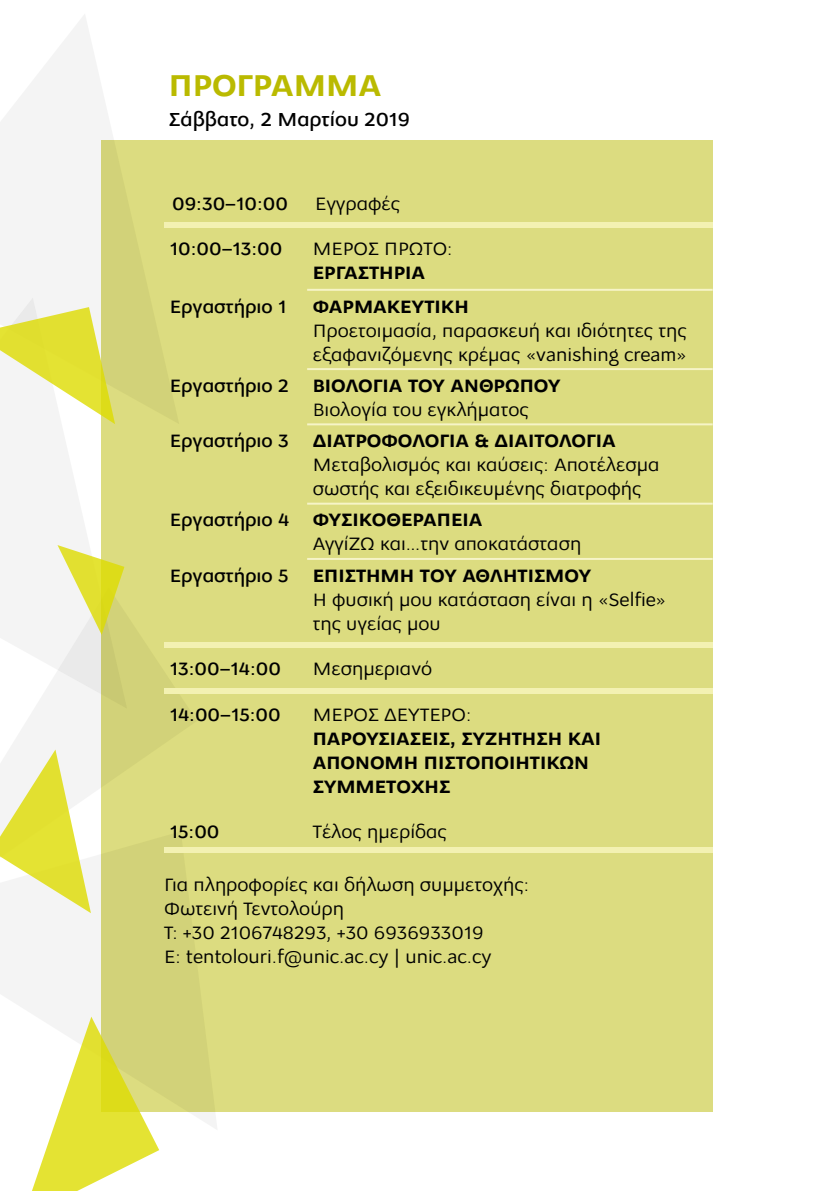
<style>
.page{position:relative;width:840px;height:1191px;background:#fff}
.page>*{position:absolute;margin:0;border:0;box-sizing:border-box;transform-origin:0 0}
.t1{font:700 32px "Osnova Pro";color:#baba00}
.t2{font:500 20px "Osnova Pro";color:#000}
.t3{font:19px/24px "Osnova Pro";color:#000}
.t4{font:700 19px/24px "Osnova Pro";color:#000}
.t5{font:500 19px "Osnova Pro";color:#000}
.s1{font-weight:500}
.s2{font-weight:700}
</style>
<div class="page">
<div style="left:102px;top:140px;width:610px;height:971px;background:#dcdc80"></div>
<div style="left:164px;top:222px;width:548px;height:6px;background:#f3f1b2"></div>
<svg style="left:0;top:424px;width:125px;height:163px;fill:#f4f4f4"></svg>
<svg style="left:0;top:587px;width:197px;height:244px"></svg>
<svg style="left:0;top:831px;width:217px;height:298px"></svg>
<svg style="left:23px;top:1016px;width:136px;height:175px"></svg>
<svg style="left:0;top:749px;width:91px;height:164px"></svg>
<svg style="left:57px;top:545px;width:67px;height:90px"></svg>
<svg style="left:0;top:15px;width:113px;height:292px;fill:#f4f4f4"></svg>
<svg style="left:0;top:307px;width:115px;height:117px"></svg>
<hr style="left:307px;top:289px;width:405px;height:2px;background:#f6f4c7">
<hr style="left:307px;top:423px;width:405px;height:2px;background:#f6f4c7">
<hr style="left:307px;top:502px;width:405px;height:2px;background:#f6f4c7">
<hr style="left:307px;top:558px;width:405px;height:2px;background:#f6f4c7">
<hr style="left:307px;top:368px;width:405px;height:2px;background:#f6f4c7">
<div style="left:164px;top:642px;width:548px;height:5px;background:#f3f1b2"></div>
<div style="left:164px;top:688px;width:548px;height:5px;background:#f3f1b2"></div>
<div style="left:164px;top:846px;width:548px;height:6px;background:#f3f1b2"></div>
<h1 class="t1" style="left:169px;top:66px;width:214px">ΠΡΟΓΡΑΜΜΑ</h1>
<p class="t2" style="left:169px;top:107px;width:242px">Σάββατο, 2 Μαρτίου 2019</p>
<p class="t5" style="left:172px;top:192px;width:117px">09:30–10:00</p>
<p class="t3" style="left:315px;top:191px;width:86px">Εγγραφές</p>
<p class="t5" style="left:170px;top:237px;width:114px">10:00–13:00</p>
<p class="t3" style="left:312px;top:237px;width:141px">ΜΕΡΟΣ ΠΡΩΤΟ:</p>
<p class="t4" style="left:312px;top:261px;width:114px">ΕΡΓΑΣΤΗΡΙΑ</p>
<p class="t5" style="left:170px;top:294px;width:118px">Εργαστήριο 1</p>
<p class="t4" style="left:312px;top:295px;width:157px">ΦΑΡΜΑΚΕΥΤΙΚΗ</p>
<p class="t3" style="left:312px;top:318px;width:375px">Προετοιμασία, παρασκευή και ιδιότητες της εξαφανιζόμενης κρέμας «vanishing cream»</p>
<p class="t5" style="left:170px;top:374px;width:120px">Εργαστήριο 2</p>
<p class="t4" style="left:312px;top:374px;width:249px">ΒΙΟΛΟΓΙΑ ΤΟΥ ΑΝΘΡΩΠΟΥ</p>
<p class="t3" style="left:312px;top:397px;width:217px">Βιολογία του εγκλήματος</p>
<p class="t5" style="left:170px;top:429px;width:120px">Εργαστήριο 3</p>
<p class="t4" style="left:312px;top:429px;width:304px">ΔΙΑΤΡΟΦΟΛΟΓΙΑ &amp; ΔΙΑΙΤΟΛΟΓΙΑ</p>
<p class="t3" style="left:312px;top:453px;width:348px">Μεταβολισμός και καύσεις: Αποτέλεσμα σωστής και εξειδικευμένης διατροφής</p>
<p class="t3" style="left:312px;top:508px;width:270px;text-indent:-143px"><span class="s1">Εργαστήριο 4</span> <span class="s2">ΦΥΣΙΚΟΘΕΡΑΠΕΙΑ<br></span>ΑγγίΖΩ και…την αποκατάσταση</p>
<p class="t5" style="left:170px;top:563px;width:120px">Εργαστήριο 5</p>
<p class="t4" style="left:312px;top:564px;width:279px">ΕΠΙΣΤΗΜΗ ΤΟΥ ΑΘΛΗΤΙΣΜΟΥ</p>
<p class="t3" style="left:312px;top:587px;width:355px">Η φυσική μου κατάσταση είναι η «Selfie» της υγείας μου</p>
<p class="t5" style="left:170px;top:657px;width:113px">13:00–14:00</p>
<p class="t3" style="left:312px;top:657px;width:121px">Μεσημεριανό</p>
<p class="t5" style="left:170px;top:702px;width:112px">14:00–15:00</p>
<p class="t3" style="left:312px;top:702px;width:160px">ΜΕΡΟΣ ΔΕΥΤΕΡΟ:</p>
<p class="t4" style="left:312px;top:727px;width:290px">ΠΑΡΟΥΣΙΑΣΕΙΣ, ΣΥΖΗΤΗΣΗ ΚΑΙ<br>ΑΠΟΝΟΜΗ ΠΙΣΤΟΠΟΙΗΤΙΚΩΝ<br>ΣΥΜΜΕΤΟΧΗΣ</p>
<p class="t5" style="left:170px;top:820px;width:51px">15:00</p>
<p class="t3" style="left:312px;top:820px;width:136px">Τέλος ημερίδας</p>
<p class="t3" style="left:164px;top:873px;width:366px">Για πληροφορίες και δήλωση συμμετοχής:<br>Φωτεινή Τεντολούρη<br>T: +30 2106748293, +30 6936933019<br>E: tentolouri.f@unic.ac.cy | unic.ac.cy</p>
</div>
